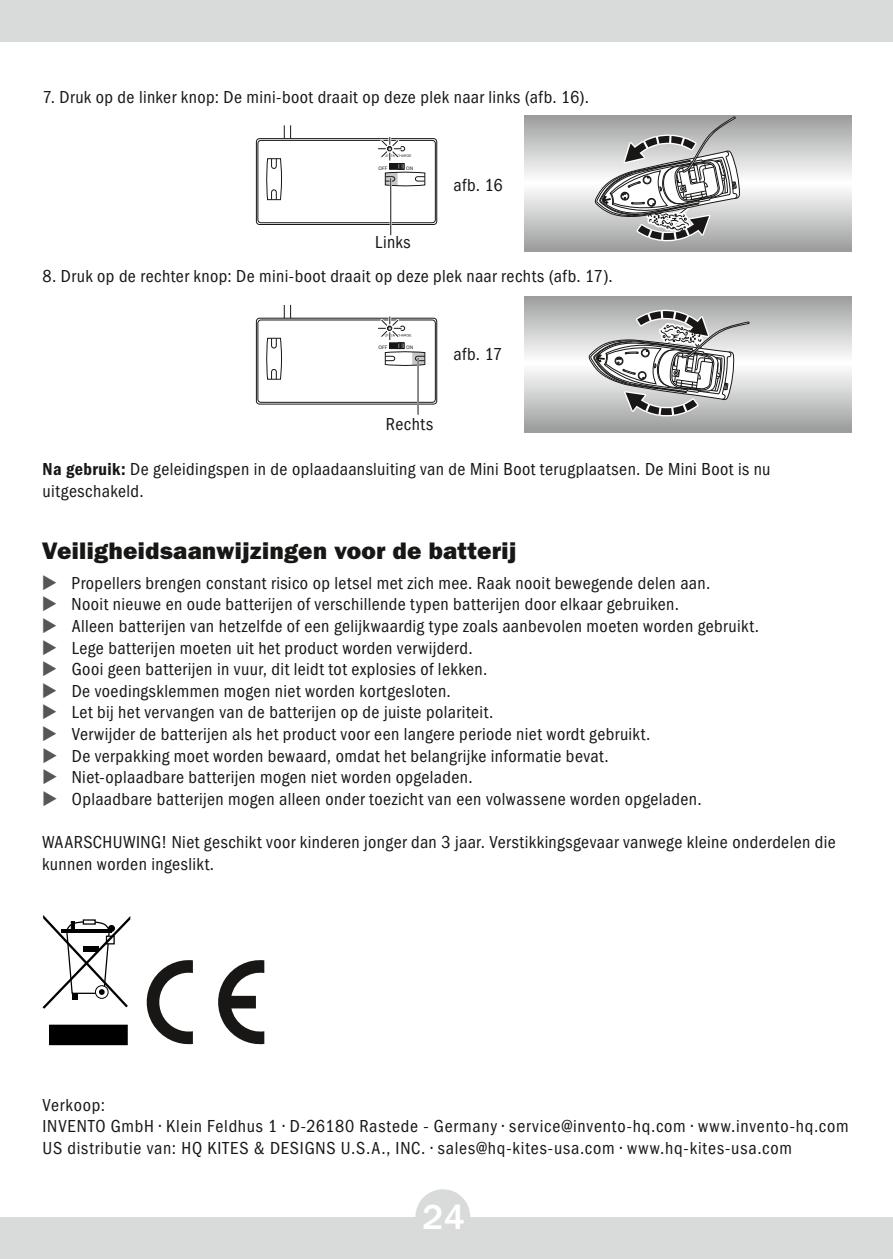
<style>
.page{position:relative;width:893px;height:1259px;background:#d9dada}
.page>*{position:absolute;margin:0;border:0;box-sizing:border-box;transform-origin:0 0}
.t1{font:500 36px "ITC Franklin Gothic Std";color:#fff}
.t2{font:24px "ITC Franklin Gothic Std Hvy";letter-spacing:.015em;color:#181716}
.t3{font:condensed 18px/21.6px "ITC Franklin Gothic Std";letter-spacing:.025em;color:#181716}
.t4{font:condensed 18px/21.6px "ITC Franklin Gothic Std";letter-spacing:.045em;color:#181716}
.t5{font:4.5px "Verdana";color:#181716}
.s1{font-family:"ITC Franklin Gothic Std Dm Cd";font-stretch:normal}
</style>
<div class="page">
<div style="left:0;top:43px;width:893px;height:1174px;background:#fff"></div>
<div style="left:415px;top:1189px;width:55px;height:55px;background:#d9dada;border-radius:50%"></div>
<div style="left:256px;top:318px;width:181px;height:86px;border:1px solid #181716;border-radius:3px"></div>
<div style="left:257px;top:319px;width:179px;height:84px;border:1px solid #181716;border-radius:3px"></div>
<svg style="left:266px;top:304px;width:25px;height:76px"></svg>
<hr style="left:417px;top:358px;width:2px;height:56px;background:#181716">
<div style="left:256px;top:138px;width:181px;height:87px;border:1px solid #181716;border-radius:3px"></div>
<div style="left:257px;top:140px;width:179px;height:83px;border:1px solid #181716;border-radius:3px"></div>
<svg style="left:266px;top:125px;width:25px;height:75px"></svg>
<hr style="left:390px;top:178px;width:2px;height:57px;background:#fff">
<hr style="left:390px;top:178px;width:1px;height:57px;background:#181716">
<svg style="left:525px;top:296px;width:326px;height:136px;background:#c6c7c7"></svg>
<svg style="left:525px;top:116px;width:326px;height:136px"></svg>
<svg style="left:587px;top:308px;width:163px;height:110px"></svg>
<svg style="left:593px;top:116px;width:147px;height:127px"></svg>
<svg style="left:378px;top:137px;width:48px;height:50px"></svg>
<svg style="left:378px;top:316px;width:48px;height:50px"></svg>
<div style="left:50px;top:1025px;width:77px;height:19px;background:#000"></div>
<svg style="left:43px;top:915px;width:87px;height:93px"></svg>
<svg style="left:146px;top:960px;width:47px;height:85px"></svg>
<svg style="left:218px;top:960px;width:46px;height:85px"></svg>
<p class="t3" style="left:43px;top:86px;width:548px">7. Druk op de linker knop: De mini-boot draait op deze plek naar links (afb. 16).</p>
<p class="t5" style="left:378px;top:165px;width:10px">OFF</p>
<p class="t5" style="left:406px;top:165px;width:9px">ON</p>
<p class="t3" style="left:375px;top:231px;width:37px">Links</p>
<p class="t3" style="left:453px;top:174px;width:51px">afb. 16</p>
<p class="t3" style="left:43px;top:265px;width:572px">8. Druk op de rechter knop: De mini-boot draait op deze plek naar rechts (afb. 17).</p>
<p class="t5" style="left:378px;top:344px;width:10px">OFF</p>
<p class="t5" style="left:406px;top:344px;width:9px">ON</p>
<p class="t3" style="left:453px;top:343px;width:50px">afb. 17</p>
<p class="t3" style="left:386px;top:413px;width:49px">Rechts</p>
<p class="t3" style="left:43px;top:459px;width:729px"><span class="s1">Na gebruik:</span> De geleidingspen in de oplaadaansluiting van de Mini Boot terugplaatsen. De Mini Boot is nu uitgeschakeld.</p>
<h2 class="t2" style="left:42px;top:536px;width:476px">Veiligheidsaanwijzingen voor de batterij</h2>
<p class="t3" style="left:72px;top:572px;width:689px">Propellers brengen constant risico op letsel met zich mee. Raak nooit bewegende delen aan.<br>Nooit nieuwe en oude batterijen of verschillende typen batterijen door elkaar gebruiken.<br>Alleen batterijen van hetzelfde of een gelijkwaardig type zoals aanbevolen moeten worden gebruikt.<br>Lege batterijen moeten uit het product worden verwijderd.<br>Gooi geen batterijen in vuur, dit leidt tot explosies of lekken.<br>De voedingsklemmen mogen niet worden kortgesloten.<br>Let bij het vervangen van de batterijen op de juiste polariteit.<br>Verwijder de batterijen als het product voor een langere periode niet wordt gebruikt.<br>De verpakking moet worden bewaard, omdat het belangrijke informatie bevat.<br>Niet-oplaadbare batterijen mogen niet worden opgeladen.<br>Oplaadbare batterijen mogen alleen onder toezicht van een volwassene worden opgeladen.</p>
<p class="t3" style="left:42px;top:831px;width:795px">WAARSCHUWING! Niet geschikt voor kinderen jonger dan 3 jaar. Verstikkingsgevaar vanwege kleine onderdelen die kunnen worden ingeslikt.</p>
<p class="t4" style="left:43px;top:1094px;width:808px">Verkoop:<br>INVENTO GmbH • Klein Feldhus 1 • D-26180 Rastede - Germany • service@invento-hq.com • www.invento-hq.com<br>US distributie van: HQ KITES &amp; DESIGNS U.S.A., INC. • sales@hq-kites-usa.com • www.hq-kites-usa.com</p>
<h1 class="t1" style="left:423px;top:1196px;width:44px">24</h1>
</div>
